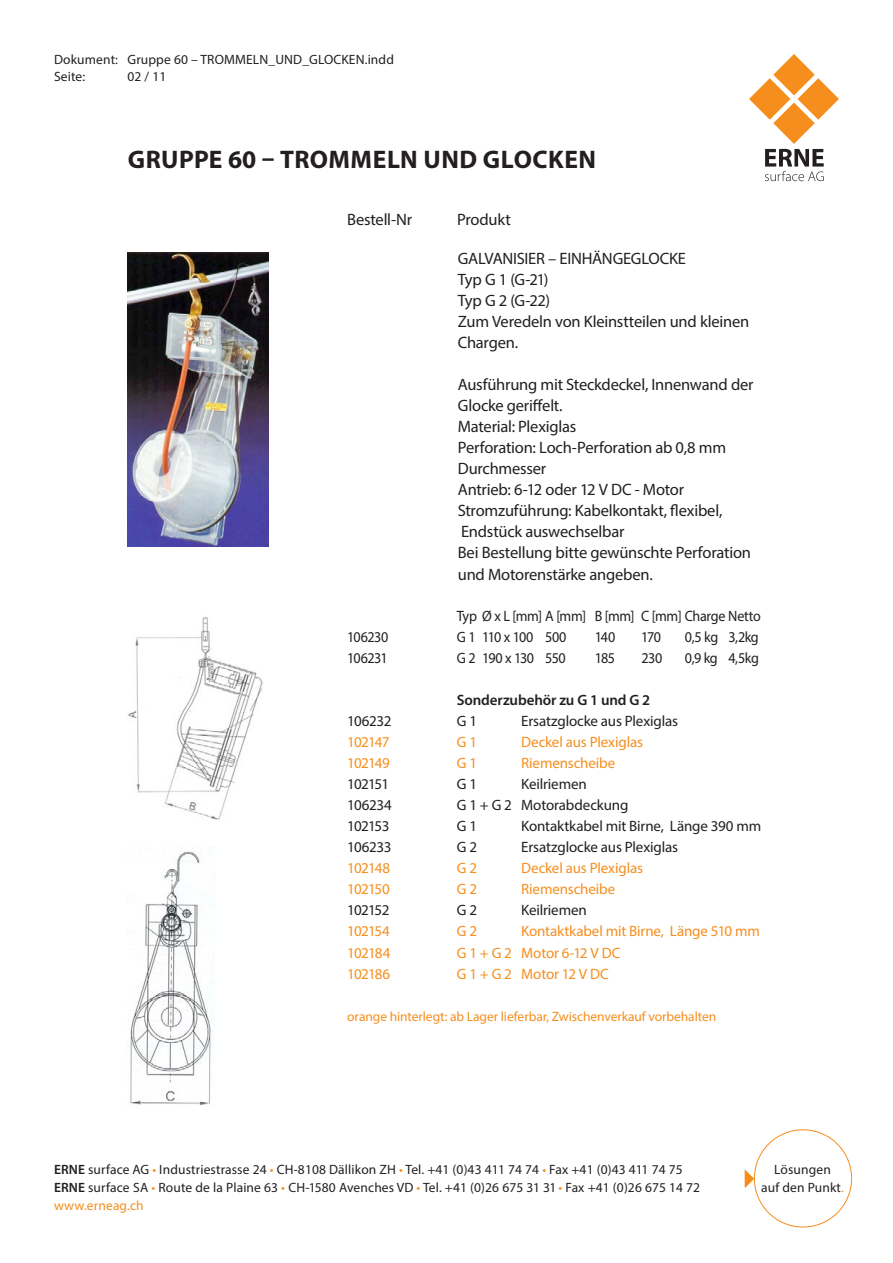
<style>
.page{position:relative;width:893px;height:1263px;background:#fff}
.page>*{position:absolute;margin:0;border:0;box-sizing:border-box;transform-origin:0 0}
.t1{font:700 25.5px "Myriad Pro";letter-spacing:.02em;color:#231f20}
.t2{font:16.5px/21px "Myriad Pro";letter-spacing:-.015em;color:#231f20}
.t3{font:15px "Myriad Pro";letter-spacing:-.01em;color:#f68e1e}
.t4{font:15px "Myriad Pro";letter-spacing:-.015em;color:#231f20}
.t5{font:15px "Myriad Pro";letter-spacing:-.015em;color:#231f20;scale:.94 1}
.t6{font:600 15px "Myriad Pro";letter-spacing:-.005em;color:#231f20}
.t7{font:15px "Myriad Pro";letter-spacing:-.05em;color:#231f20;scale:.94 1}
.t8{font:15px "Myriad Pro";letter-spacing:-.04em;color:#231f20;scale:.94 1}
.t9{font:13.5px/18px "Myriad Pro";letter-spacing:.01em;color:#231f20}
.t10{font:13.5px "Myriad Pro";letter-spacing:-.005em;color:#f68e1e}
.s1{font-weight:600}
.s2{color:#f68e1e}
</style>
<div class="page">
<svg style="left:745px;top:1169px;width:9px;height:19px"></svg>
<svg style="left:749px;top:54px;width:90px;height:127px"></svg>
<img style="left:128px;top:252px;width:140px;height:295px">
<img style="left:130px;top:851px;width:83px;height:255px">
<img style="left:128px;top:617px;width:135px;height:203px">
<p class="t9" style="left:54px;top:51px;width:341px;line-height:16.5px">Dokument: Gruppe 60 – TROMMELN_UND_GLOCKEN.indd<br>Seite:</p>
<p class="t9" style="left:127px;top:67px;width:40px">02 / 11</p>
<h1 class="t1" style="left:128px;top:143px;width:470px">GRUPPE 60 – TROMMELN UND GLOCKEN</h1>
<p class="t2" style="left:347px;top:209px;width:67px">Bestell-Nr</p>
<p class="t2" style="left:457px;top:209px;width:55px">Produkt</p>
<p class="t2" style="left:458px;top:248px;width:293px">GALVANISIER – EINHÄNGEGLOCKE<br>Typ G 1 (G-21)<br>Typ G 2 (G-22)<br>Zum Veredeln von Kleinstteilen und kleinen<br>Chargen.</p>
<p class="t2" style="left:458px;top:374px;width:297px">Ausführung mit Steckdeckel, Innenwand der<br>Glocke geriffelt.<br>Material: Plexiglas<br>Perforation: Loch-Perforation ab 0,8 mm<br>Durchmesser<br>Antrieb: 6-12 oder 12 V DC - Motor<br>Stromzuführung: Kabelkontakt, flexibel,<br>Endstück auswechselbar<br>Bei Bestellung bitte gewünschte Perforation und Motorenstärke angeben.</p>
<p class="t5" style="left:457px;top:607px;width:325px">Typ Ø x L [mm] A [mm] B [mm] C [mm] Charge Netto</p>
<p class="t5" style="left:347px;top:628px;width:45px">106230</p>
<p class="t7" style="left:457px;top:628px;width:118px">G 1 110 x 100 500</p>
<p class="t5" style="left:595px;top:628px;width:23px">140</p>
<p class="t5" style="left:641px;top:628px;width:22px">170</p>
<p class="t5" style="left:685px;top:628px;width:80px">0,5 kg 3,2kg</p>
<p class="t5" style="left:347px;top:649px;width:44px">106231</p>
<p class="t8" style="left:457px;top:649px;width:118px">G 2 190 x 130 550</p>
<p class="t5" style="left:595px;top:649px;width:23px">185</p>
<p class="t5" style="left:641px;top:649px;width:24px">230</p>
<p class="t5" style="left:685px;top:649px;width:80px">0,9 kg 4,5kg</p>
<p class="t6" style="left:457px;top:691px;width:195px">Sonderzubehör zu G 1 und G 2</p>
<p class="t4" style="left:347px;top:712px;width:46px">106232</p>
<p class="t4" style="left:457px;top:712px;width:22px">G 1</p>
<p class="t4" style="left:521px;top:712px;width:158px">Ersatzglocke aus Plexiglas</p>
<p class="t3" style="left:347px;top:733px;width:44px">102147</p>
<p class="t3" style="left:457px;top:733px;width:22px">G 1</p>
<p class="t3" style="left:521px;top:733px;width:123px">Deckel aus Plexiglas</p>
<p class="t3" style="left:347px;top:754px;width:44px">102149</p>
<p class="t3" style="left:457px;top:754px;width:22px">G 1</p>
<p class="t3" style="left:521px;top:754px;width:95px">Riemenscheibe</p>
<p class="t4" style="left:347px;top:775px;width:43px">102151</p>
<p class="t4" style="left:457px;top:775px;width:22px">G 1</p>
<p class="t4" style="left:521px;top:775px;width:67px">Keilriemen</p>
<p class="t4" style="left:347px;top:796px;width:46px">106234</p>
<p class="t4" style="left:457px;top:796px;width:173px">G 1 + G 2 Motorabdeckung</p>
<p class="t4" style="left:347px;top:817px;width:44px">102153</p>
<p class="t4" style="left:457px;top:817px;width:22px">G 1</p>
<p class="t4" style="left:521px;top:817px;width:241px">Kontaktkabel mit Birne, Länge 390 mm</p>
<p class="t4" style="left:347px;top:838px;width:46px">106233</p>
<p class="t4" style="left:457px;top:838px;width:22px">G 2</p>
<p class="t4" style="left:521px;top:838px;width:158px">Ersatzglocke aus Plexiglas</p>
<p class="t3" style="left:347px;top:859px;width:44px">102148</p>
<p class="t3" style="left:457px;top:859px;width:22px">G 2</p>
<p class="t3" style="left:521px;top:859px;width:123px">Deckel aus Plexiglas</p>
<p class="t3" style="left:347px;top:880px;width:44px">102150</p>
<p class="t3" style="left:457px;top:880px;width:22px">G 2</p>
<p class="t3" style="left:521px;top:880px;width:95px">Riemenscheibe</p>
<p class="t4" style="left:347px;top:901px;width:44px">102152</p>
<p class="t4" style="left:457px;top:901px;width:22px">G 2</p>
<p class="t4" style="left:521px;top:901px;width:67px">Keilriemen</p>
<p class="t3" style="left:347px;top:922px;width:44px">102154</p>
<p class="t3" style="left:457px;top:922px;width:22px">G 2</p>
<p class="t3" style="left:521px;top:922px;width:240px">Kontaktkabel mit Birne, Länge 510 mm</p>
<p class="t3" style="left:347px;top:943px;width:45px">102184</p>
<p class="t3" style="left:457px;top:943px;width:165px">G 1 + G 2 Motor 6-12 V DC</p>
<p class="t3" style="left:347px;top:964px;width:44px">102186</p>
<p class="t3" style="left:457px;top:964px;width:154px">G 1 + G 2 Motor 12 V DC</p>
<p class="t10" style="left:347px;top:1008px;width:370px">orange hinterlegt: ab Lager lieferbar, Zwischenverkauf vorbehalten</p>
<p class="t9" style="left:54px;top:1160px;width:648px"><span class="s1">ERNE</span> surface AG <span class="s2">•</span> Industriestrasse 24 <span class="s2">•</span> CH-8108 Dällikon ZH <span class="s2">•</span> Tel. +41 (0)43 411 74 74 <span class="s2">•</span> Fax +41 (0)43 411 74 75<br><span class="s1">ERNE</span> surface SA <span class="s2">•</span> Route de la Plaine 63 <span class="s2">•</span> CH-1580 Avenches VD <span class="s2">•</span> Tel. +41 (0)26 675 31 31 <span class="s2">•</span> Fax +41 (0)26 675 14 72 <span class="s2">www.erneag.ch</span></p>
<p class="t9" style="left:761px;top:1160px;width:84px;text-align:center">Lösungen<br>auf den Punkt<span class="s2">.</span></p>
</div>
